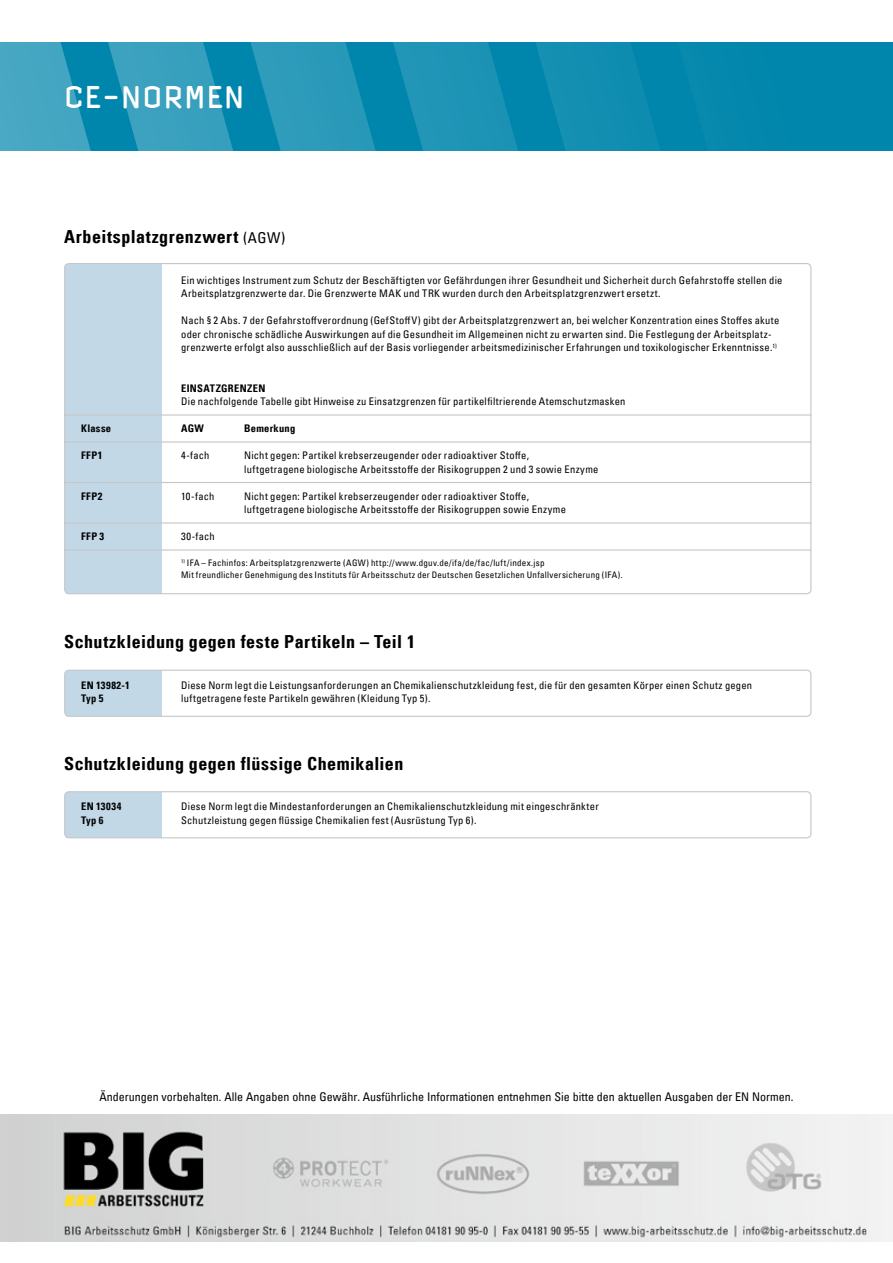
<style>
.page{position:relative;width:893px;height:1263px;background:#fff}
.page>*{position:absolute;margin:0;border:0;box-sizing:border-box;transform-origin:0 0}
.t1{font:30px "Clicker";letter-spacing:.02em;color:#fff}
.t2{font:18px "Univers Com 67 Bold Cond";letter-spacing:.025em;color:#000}
.t3{font:condensed 12px "Univers Com 57";color:#000}
.t4{font:condensed 10.5px/13.5px "Univers Com 57";letter-spacing:.025em;color:#000}
.t5{font:10.5px "Univers Com 67 Bold Cond";letter-spacing:.03em;color:#000}
.t6{font:condensed 9px/12px "Univers Com 57";letter-spacing:.03em;color:#000}
.s1{font-family:"Univers Com 57";font-stretch:condensed;font-size:15px}
</style>
<div class="page">
<img style="left:0;top:1114px;width:893px;height:128px">
<div style="left:0;top:43px;width:893px;height:108px;background:#0086ac"></div>
<svg style="left:0;top:42px;width:805px;height:109px"></svg>
<div style="left:65px;top:670px;width:97px;height:46px;background:#c2d8e7"></div>
<div style="left:64px;top:670px;width:747px;height:47px;border:1px solid #c6c6c6;border-radius:4px"></div>
<div style="left:65px;top:792px;width:97px;height:46px;background:#c2d8e7"></div>
<div style="left:64px;top:791px;width:747px;height:47px;border:1px solid #c6c6c6;border-radius:4px"></div>
<div style="left:65px;top:264px;width:97px;height:330px;background:#c2d8e7"></div>
<hr style="left:64px;top:414px;width:747px;height:2px;background:#c6c6c6">
<hr style="left:64px;top:441px;width:747px;height:2px;background:#c6c6c6">
<hr style="left:64px;top:482px;width:747px;height:1px;background:#c6c6c6">
<hr style="left:64px;top:522px;width:747px;height:2px;background:#c6c6c6">
<hr style="left:64px;top:549px;width:747px;height:2px;background:#c6c6c6">
<h1 class="t1" style="left:64px;top:79px;width:182px">CE-NORMEN</h1>
<h2 class="t2" style="left:64px;top:226px;width:223px">Arbeitsplatzgrenzwert <span class="s1">(AGW)</span></h2>
<p class="t4" style="left:181px;top:273px;width:603px">Ein wichtiges Instrument zum Schutz der Beschäftigten vor Gefährdungen ihrer Gesundheit und Sicherheit durch Gefahrstoffe stellen die<br>Arbeitsplatzgrenzwerte dar. Die Grenzwerte MAK und TRK wurden durch den Arbeitsplatzgrenzwert ersetzt.</p>
<p class="t4" style="left:181px;top:314px;width:600px">Nach § 2 Abs. 7 der Gefahrstoffverordnung (GefStoffV) gibt der Arbeitsplatzgrenzwert an, bei welcher Konzentration eines Stoffes akute oder chronische schädliche Auswirkungen auf die Gesundheit im Allgemeinen nicht zu erwarten sind. Die Festlegung der Arbeitsplatz&shy;grenzwerte erfolgt also ausschließlich auf der Basis vorliegender arbeitsmedizinischer Erfahrungen und toxikologischer Erkenntnisse.<sup>1)</sup></p>
<p class="t5" style="left:181px;top:382px;width:86px">eiNSAtzgreNzeN</p>
<p class="t4" style="left:181px;top:395px;width:446px">Die nachfolgende Tabelle gibt Hinweise zu Einsatzgrenzen für partikelfiltrierende Atemschutzmasken</p>
<p class="t5" style="left:81px;top:422px;width:32px">Klasse</p>
<p class="t5" style="left:181px;top:422px;width:24px">AgW</p>
<p class="t5" style="left:244px;top:422px;width:53px">bemerkung</p>
<p class="t5" style="left:81px;top:449px;width:23px">FFP1</p>
<p class="t4" style="left:181px;top:449px;width:30px">4-fach</p>
<p class="t4" style="left:244px;top:449px;width:356px">Nicht gegen: Partikel krebserzeugender oder radioaktiver Stoffe,<br>luftgetragene biologische Arbeitsstoffe der Risikogruppen 2 und 3 sowie Enzyme</p>
<p class="t5" style="left:81px;top:490px;width:23px">FFP2</p>
<p class="t4" style="left:181px;top:489px;width:35px">10-fach</p>
<p class="t4" style="left:244px;top:489px;width:323px">Nicht gegen: Partikel krebserzeugender oder radioaktiver Stoffe, luftgetragene biologische Arbeitsstoffe der Risikogruppen sowie Enzyme</p>
<p class="t5" style="left:81px;top:530px;width:25px">FFP 3</p>
<p class="t4" style="left:181px;top:530px;width:35px">30-fach</p>
<p class="t6" style="left:181px;top:556px;width:443px"><sup>1)</sup> IFA – Fachinfos: Arbeitsplatzgrenzwerte (AGW) http://www.dguv.de/ifa/de/fac/luft/index.jsp<br>Mit freundlicher Genehmigung des Instituts für Arbeitsschutz der Deutschen Gesetzlichen Unfallversicherung (IFA).</p>
<h2 class="t2" style="left:64px;top:631px;width:352px">Schutzkleidung gegen feste Partikeln – teil 1</h2>
<p class="t5" style="left:81px;top:679px;width:50px">eN 13982-1</p>
<p class="t4" style="left:181px;top:678px;width:572px">Diese Norm legt die Leistungsanforderungen an Chemikalienschutzkleidung fest, die für den gesamten Körper einen Schutz gegen</p>
<p class="t5" style="left:81px;top:692px;width:24px">typ 5</p>
<p class="t4" style="left:181px;top:692px;width:251px">luftgetragene feste Partikeln gewähren (Kleidung Typ 5).</p>
<h2 class="t2" style="left:64px;top:752px;width:341px">Schutzkleidung gegen flüssige chemikalien</h2>
<p class="t5" style="left:81px;top:800px;width:42px">eN 13034</p>
<p class="t4" style="left:181px;top:800px;width:419px">Diese Norm legt die Mindestanforderungen an Chemikalienschutzkleidung mit eingeschränkter</p>
<p class="t5" style="left:81px;top:814px;width:24px">typ 6</p>
<p class="t4" style="left:181px;top:813px;width:297px">Schutzleistung gegen flüssige Chemikalien fest (Ausrüstung Typ 6).</p>
<p class="t3" style="left:99px;top:1089px;width:696px">Änderungen vorbehalten. Alle Angaben ohne Gewähr. Ausführliche Informationen entnehmen Sie bitte den aktuellen Ausgaben der EN Normen.</p>
</div>
